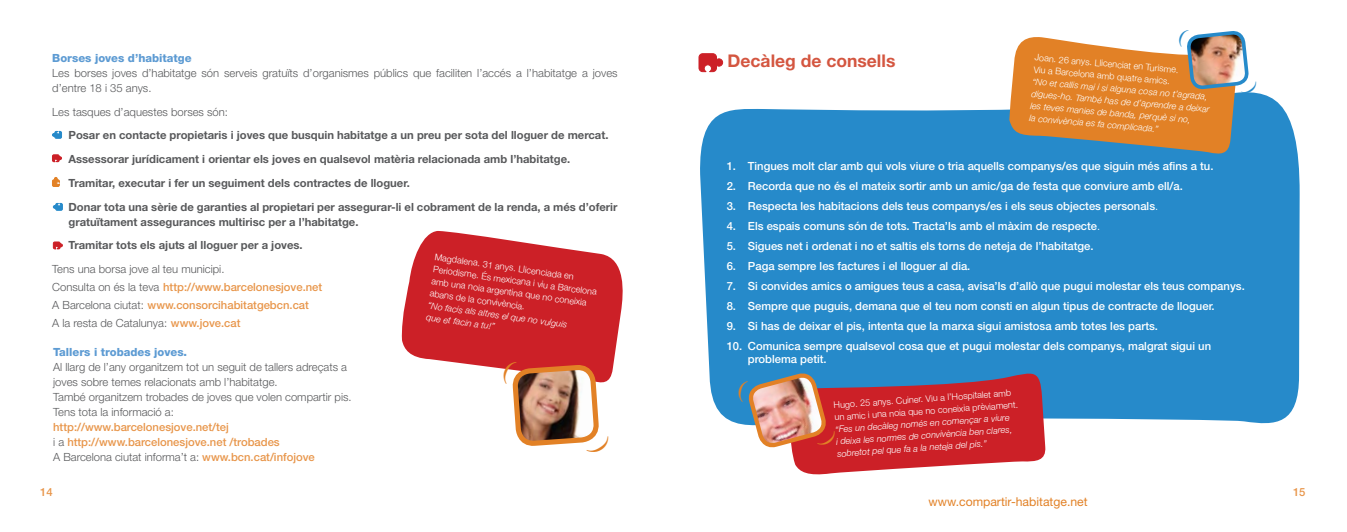
<style>
.page{position:relative;width:1347px;height:532px;background:#fff}
.page>*{position:absolute;margin:0;border:0;box-sizing:border-box;transform-origin:0 0}
.t1{font:700 17.5px "Helvetica Neue";color:#d45640}
.t2{font:12.25px "Helvetica Neue";color:#e28126}
.t3{font:500 11.25px/12.5px "Helvetica Neue";color:#fff}
.t4{font:300 11.25px/15px "Helvetica Neue";color:#58595b}
.t5{font:700 11.25px/23.8px "Helvetica Neue";color:#58595b}
.t6{font:500 11.25px/15px "Helvetica Neue";color:#e8964b}
.t7{font:800 11.25px "Helvetica Neue";color:#5d9bd3}
.t8{font:italic 300 9.12px/12.1px "Helvetica Neue";color:#fff}
.t9{font:300 9.12px/12.1px "Helvetica Neue";color:#fff}
.s1{font-weight:500;color:#e8964b}
.s2{font-weight:300;color:#58595b}
.s3{font-weight:300}
</style>
<div class="page">
<svg style="left:52px;top:131px;width:10px;height:8px"></svg>
<svg style="left:52px;top:154px;width:10px;height:8px"></svg>
<svg style="left:52px;top:177px;width:8px;height:10px"></svg>
<svg style="left:53px;top:203px;width:10px;height:7px"></svg>
<svg style="left:53px;top:241px;width:10px;height:8px"></svg>
<svg style="left:698px;top:53px;width:25px;height:20px"></svg>
<div style="left:700px;top:93px;width:599px;height:331px;background:#268aca"></div>
<svg style="left:401px;top:231px;width:222px;height:142px;fill:#cc2027"></svg>
<svg style="left:1009px;top:31px;width:249px;height:124px;background:#c49362"></svg>
<svg style="left:736px;top:353px;width:310px;height:122px;background:#a86274"></svg>
<img style="left:500px;top:359px;width:112px;height:87px">
<p class="t7" style="left:52px;top:51px;width:141px">Borses joves d’habitatge</p>
<p class="t4" style="left:52px;top:65px;width:567px">Les borses joves d’habitatge són serveis gratuïts d’organismes públics que faciliten l’accés a l’habitatge a joves d’entre 18 i 35 anys.</p>
<p class="t4" style="left:52px;top:104px;width:177px">Les tasques d’aquestes borses són:</p>
<p class="t5" style="left:69px;top:123px;width:550px">Posar en contacte propietaris i joves que busquin habitatge a un preu per sota del lloguer de mercat.<br>Assessorar jurídicament i orientar els joves en qualsevol matèria relacionada amb l’habitatge.<br>Tramitar, executar i fer un seguiment dels contractes de lloguer.<br>Donar tota una sèrie de garanties al propietari per assegurar-li el cobrament de la renda, a més d’oferir</p>
<p class="t5" style="left:69px;top:209px;width:291px">gratuïtament assegurances multirisc per a l’habitatge.<br>Tramitar tots els ajuts al lloguer per a joves.</p>
<p class="t4" style="left:52px;top:260px;width:271px;line-height:18px">Tens una borsa jove al teu municipi.<br>Consulta on és la teva <span class="s1">http://www.barcelonesjove.net </span>A Barcelona ciutat: <span class="s1">www.consorcihabitatgebcn.cat<br></span>A la resta de Catalunya: <span class="s1">www.jove.cat</span></p>
<p class="t9" style="left:436px;top:250px;width:167px;rotate:8deg">Magdalena. 31 anys. Llicenciada en Periodisme. És mexicana i viu a Barcelona amb una noia argentina que no coneixia abans de la convivència.</p>
<p class="t8" style="left:429px;top:299px;width:142px;rotate:8deg">“No facis als altres el que no vulguis que et facin a tu!”</p>
<p class="t7" style="left:53px;top:345px;width:135px">Tallers i trobades joves.</p>
<p class="t4" style="left:53px;top:359px;width:300px">Al llarg de l’any organitzem tot un seguit de tallers adreçats a joves sobre temes relacionats amb l’habitatge.<br>També organitzem trobades de joves que volen compartir pis.<br>Tens tota la informació a:</p>
<p class="t6" style="left:53px;top:419px;width:263px">http://www.barcelonesjove.net/tej<br><span class="s2">i a</span> http://www.barcelonesjove.net /trobades<br><span class="s2">A Barcelona ciutat informa’t a:</span> www.bcn.cat/infojove</p>
<h1 class="t1" style="left:727px;top:50px;width:169px">Decàleg de consells</h1>
<p class="t9" style="left:1035px;top:51px;width:146px;rotate:5deg">Joan. 26 anys. Llicenciat en Turisme.<br>Viu a Barcelona amb quatre amics.</p>
<p class="t8" style="left:1033px;top:75px;width:180px;rotate:5deg">“No et callis mai i si alguna cosa no t’agrada, digues-ho. També has de d’aprendre a deixar les teves manies de banda, perquè si no,<br>la convivència es fa complicada.”</p>
<p class="t3" style="left:726px;top:159px;width:488px">1. Tingues molt clar amb qui vols viure o tria aquells companys/es que siguin més afins a tu.</p>
<p class="t3" style="left:726px;top:179px;width:458px">2. Recorda que no és el mateix sortir amb un amic/ga de festa que conviure amb ell/a.</p>
<p class="t3" style="left:726px;top:199px;width:433px">3. Respecta les habitacions dels teus companys/es i els seus objectes personals<span class="s3">.</span></p>
<p class="t3" style="left:726px;top:219px;width:375px">4. Els espais comuns són de tots. Tracta’ls amb el màxim de respecte<span class="s3">.</span></p>
<p class="t3" style="left:726px;top:239px;width:368px">5. Sigues net i ordenat i no et saltis els torns de neteja de l’habitatge.</p>
<p class="t3" style="left:726px;top:259px;width:245px">6. Paga sempre les factures i el lloguer al dia.</p>
<p class="t3" style="left:726px;top:279px;width:519px">7. Si convides amics o amigues teus a casa, avisa’ls d’allò que pugui molestar els teus companys.</p>
<p class="t3" style="left:726px;top:299px;width:489px">8. Sempre que puguis, demana que el teu nom consti en algun tipus de contracte de lloguer.</p>
<p class="t3" style="left:726px;top:319px;width:433px">9. Si has de deixar el pis, intenta que la marxa sigui amistosa amb totes les parts.</p>
<p class="t3" style="left:748px;top:339px;width:465px;text-indent:-21px">10. Comunica sempre qualsevol cosa que et pugui molestar dels companys, malgrat sigui un problema petit.</p>
<p class="t9" style="left:833px;top:398px;width:185px;rotate:-4deg">Hugo. 25 anys. Cuiner. Viu a l’Hospitalet amb un amic i una noia que no coneixia prèviament.</p>
<p class="t8" style="left:835px;top:423px;width:178px;rotate:-4deg">“Fes un decàleg només en començar a viure i deixa les normes de convivència ben clares, sobretot pel que fa a la neteja del pis.”</p>
<p class="t6" style="left:40px;top:484px;width:14px">14</p>
<p class="t6" style="left:1293px;top:484px;width:14px">15</p>
<p class="t2" style="left:928px;top:494px;width:161px">www.compartir-habitatge.net</p>
</div>
